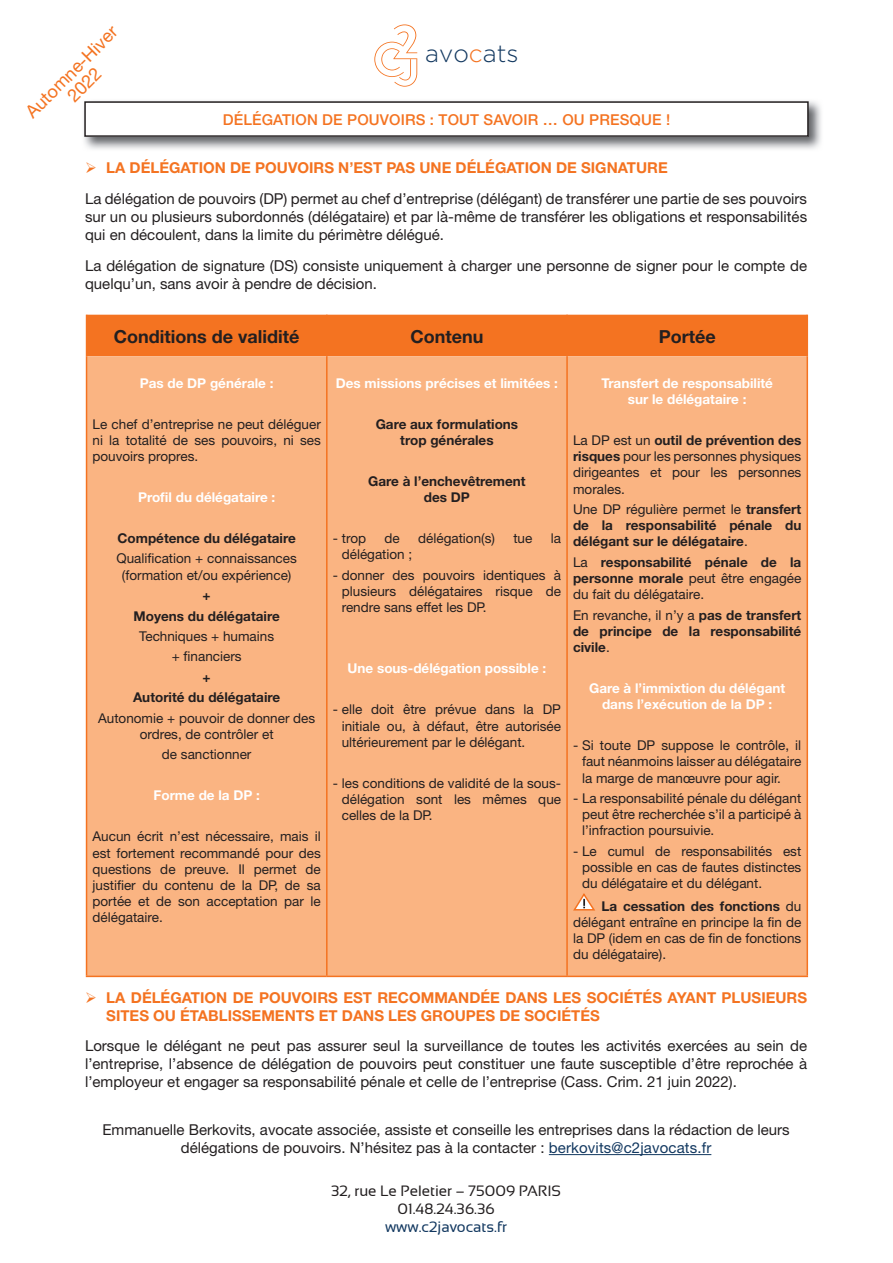
<style>
.page{position:relative;width:893px;height:1263px;background:#fff}
.page>*{position:absolute;margin:0;border:0;box-sizing:border-box;transform-origin:0 0}
.t1{font:300 24.3px "Gotham";color:#123860}
.t2{font:700 18px "Helvetica Neue";color:#231f20}
.t3{font:18px/18px "Helvetica Neue";color:#f47321;text-align:center}
.t4{font:15px/18px "Helvetica Neue";color:#231f20}
.t5{font:700 15px/18px "Helvetica Neue";color:#f47321}
.t6{font:500 15px "Helvetica Neue";letter-spacing:.01em;color:#f47321}
.t7{font:15px/18px "Sansation";color:#231f20;text-align:center}
.t8{font:15px "Sansation";color:#123860}
.t9{font:13.5px/16.2px "Helvetica Neue";color:#231f20;text-align:justify}
.t10{font:700 13.5px/16.2px "Helvetica Neue";color:#231f20;text-align:center}
.t11{font:700 13.5px/16.2px "Helvetica Neue";color:#fff;text-align:center}
.s1{color:#f47321}
.s2{font-weight:700;color:#f47321}
.s3{font-weight:700}
.s4{font-weight:400}
.s5{color:#123860}
</style>
<div class="page">
<svg style="left:374px;top:24px;width:43px;height:63px"></svg>
<img style="left:84px;top:101px;width:737px;height:48px">
<div style="left:85px;top:102px;width:723px;height:34px;background:#fff"></div>
<div style="left:84px;top:101px;width:725px;height:36px;border:2px solid #231f20"></div>
<div style="left:87px;top:315px;width:719px;height:41px;background:#f47321"></div>
<svg style="left:87px;top:356px;width:719px;height:620px;background:#f9b280"></svg>
<hr style="left:86px;top:356px;width:1px;height:620px;background:#f47321">
<hr style="left:326px;top:356px;width:2px;height:620px;background:#f47321">
<hr style="left:566px;top:356px;width:2px;height:620px;background:#f47321">
<hr style="left:806px;top:356px;width:2px;height:620px;background:#f47321">
<hr style="left:86px;top:976px;width:241px;height:1px;background:#f47321">
<hr style="left:327px;top:976px;width:240px;height:1px;background:#f47321">
<hr style="left:567px;top:976px;width:241px;height:1px;background:#f47321">
<hr style="left:86px;top:315px;width:1px;height:41px;background:#f47321">
<hr style="left:326px;top:315px;width:2px;height:41px;background:#f47321">
<hr style="left:566px;top:315px;width:2px;height:41px;background:#f47321">
<hr style="left:806px;top:315px;width:2px;height:41px;background:#f47321">
<svg style="left:572px;top:892px;width:25px;height:19px"></svg>
<hr style="left:549px;top:1154px;width:162px;height:1px;background:#123860">
<h2 class="t3" style="left:22px;top:108px;width:123px;rotate:-45deg">Automne-Hiver<br>2022</h2>
<h1 class="t1" style="left:425px;top:40px;width:95px">avo<span class="s1">c</span>ats</h1>
<p class="t6" style="left:223px;top:111px;width:449px">DÉLÉGATION DE POUVOIRS : TOUT SAVOIR … OU PRESQUE !</p>
<p class="t4" style="left:85px;top:152px;width:724px;line-height:30.8px"><span class="s1">➢</span> <span class="s2">LA DÉLÉGATION DE POUVOIRS N’EST PAS UNE DÉLÉGATION DE SIGNATURE<br></span>La délégation de pouvoirs (DP) permet au chef d’entreprise (délégant) de transférer une partie de ses pouvoirs</p>
<p class="t4" style="left:85px;top:208px;width:724px">sur un ou plusieurs subordonnés (délégataire) et par là-même de transférer les obligations et responsabilités qui en découlent, dans la limite du périmètre délégué.</p>
<p class="t4" style="left:85px;top:256px;width:724px">La délégation de signature (DS) consiste uniquement à charger une personne de signer pour le compte de quelqu’un, sans avoir à pendre de décision.</p>
<h2 class="t2" style="left:114px;top:325px;width:187px">Conditions de validité</h2>
<h2 class="t2" style="left:410px;top:325px;width:75px">Contenu</h2>
<h2 class="t2" style="left:659px;top:325px;width:59px">Portée</h2>
<p class="t11" style="left:140px;top:375px;width:135px">Pas de DP générale :</p>
<p class="t9" style="left:93px;top:416px;width:230px">Le chef d’entreprise ne peut déléguer ni la totalité de ses pouvoirs, ni ses pouvoirs propres.</p>
<p class="t11" style="left:138px;top:489px;width:139px">Profil du délégataire :</p>
<p class="t10" style="left:118px;top:530px;width:180px">Compétence du délégataire</p>
<p class="t9" style="left:116px;top:550px;width:182px;text-align:center">Qualification + connaissances (formation et/ou expérience)</p>
<p class="t10" style="left:134px;top:585px;width:148px;line-height:20.4px">+<br>Moyens du délégataire</p>
<p class="t9" style="left:139px;top:626px;width:136px;line-height:20.4px;text-align:center">Techniques + humains + financiers</p>
<p class="t10" style="left:133px;top:667px;width:149px;line-height:20.4px">+<br>Autorité du délégataire</p>
<p class="t9" style="left:98px;top:710px;width:219px;text-align:center">Autonomie + pouvoir de donner des ordres, de contrôler et</p>
<p class="t9" style="left:162px;top:746px;width:91px">de sanctionner</p>
<p class="t11" style="left:153px;top:787px;width:108px">Forme de la DP :</p>
<p class="t9" style="left:93px;top:828px;width:230px">Aucun écrit n’est nécessaire, mais il est fortement recommandé pour des questions de preuve. Il permet de justifier du contenu de la DP, de sa portée et de son acceptation par le délégataire.</p>
<p class="t11" style="left:336px;top:375px;width:224px">Des missions précises et limitées :</p>
<p class="t10" style="left:376px;top:416px;width:144px">Gare aux formulations trop générales</p>
<p class="t10" style="left:368px;top:473px;width:159px">Gare à l’enchevêtrement des DP</p>
<p class="t9" style="left:333px;top:530px;width:35px">- trop</p>
<p class="t9" style="left:384px;top:530px;width:17px">de</p>
<p class="t9" style="left:418px;top:530px;width:78px">délégation(s)</p>
<p class="t9" style="left:513px;top:530px;width:21px">tue</p>
<p class="t9" style="left:551px;top:530px;width:12px">la</p>
<p class="t9" style="left:342px;top:546px;width:72px">délégation ;</p>
<p class="t9" style="left:342px;top:566px;width:221px;text-indent:-9px">- donner des pouvoirs identiques à plusieurs délégataires risque de rendre sans effet les DP.</p>
<p class="t11" style="left:601px;top:375px;width:173px">Transfert de responsabilité sur le délégataire :</p>
<p class="t9" style="left:573px;top:432px;width:230px">La DP est un <span class="s3">outil de prévention des risques</span> pour les personnes physiques dirigeantes et pour les personnes morales.</p>
<p class="t10" style="left:573px;top:501px;width:230px;text-align:justify"><span class="s4">Une DP régulière permet le</span> transfert de la responsabilité pénale du délégant sur le délégataire<span class="s4">.</span></p>
<p class="t10" style="left:573px;top:554px;width:230px;text-align:justify"><span class="s4">La</span> responsabilité pénale de la personne morale <span class="s4">peut être engagée du fait du délégataire.</span></p>
<p class="t10" style="left:573px;top:606px;width:230px;text-align:justify"><span class="s4">En revanche, il n’y a</span> pas de transfert de principe de la responsabilité civile<span class="s4">.</span></p>
<p class="t11" style="left:589px;top:680px;width:198px">Gare à l’immixtion du délégant dans l’exécution de la DP :</p>
<p class="t9" style="left:582px;top:737px;width:221px;text-indent:-9px">- Si toute DP suppose le contrôle, il faut néanmoins laisser au délégataire la marge de manœuvre pour agir.</p>
<p class="t9" style="left:582px;top:790px;width:221px;text-indent:-9px">- La responsabilité pénale du délégant peut être recherchée s’il a participé à l’infraction poursuivie.</p>
<p class="t9" style="left:582px;top:843px;width:221px;text-indent:-9px">- Le cumul de responsabilités est possible en cas de fautes distinctes du délégataire et du délégant.</p>
<p class="t9" style="left:573px;top:897px;width:230px;text-indent:29px"><span class="s3">La cessation des fonctions</span> du délégant entraîne en principe la fin de la DP (idem en cas de fin de fonctions du délégataire).</p>
<p class="t11" style="left:348px;top:660px;width:200px">Une sous-délégation possible :</p>
<p class="t9" style="left:342px;top:701px;width:221px;text-indent:-9px">- elle doit être prévue dans la DP initiale ou, à défaut, être autorisée ultérieurement par le délégant.</p>
<p class="t9" style="left:342px;top:774px;width:221px;text-indent:-9px">- les conditions de validité de la sous&shy;délégation sont les mêmes que celles de la DP.</p>
<p class="t5" style="left:106px;top:988px;width:702px;text-indent:-21px">➢ LA DÉLÉGATION DE POUVOIRS EST RECOMMANDÉE DANS LES SOCIÉTÉS AYANT PLUSIEURS<br>SITES OU ÉTABLISSEMENTS ET DANS LES GROUPES DE SOCIÉTÉS</p>
<p class="t4" style="left:85px;top:1037px;width:724px;text-align:justify">Lorsque le délégant ne peut pas assurer seul la surveillance de toutes les activités exercées au sein de l’entreprise, l’absence de délégation de pouvoirs peut constituer une faute susceptible d’être reprochée à l’employeur et engager sa responsabilité pénale et celle de l’entreprise (Cass. Crim. 21 juin 2022).</p>
<p class="t4" style="left:102px;top:1120px;width:689px;text-align:center">Emmanuelle Berkovits, avocate associée, assiste et conseille les entreprises dans la rédaction de leurs délégations de pouvoirs. N’hésitez pas à la contacter : <span class="s5">berkovits@c2javocats.fr</span></p>
<p class="t7" style="left:331px;top:1181px;width:231px">32, rue Le Peletier – 75009 PARIS<br>01.48.24.36.36</p>
<p class="t8" style="left:385px;top:1218px;width:124px">www.c2javocats.fr</p>
</div>
